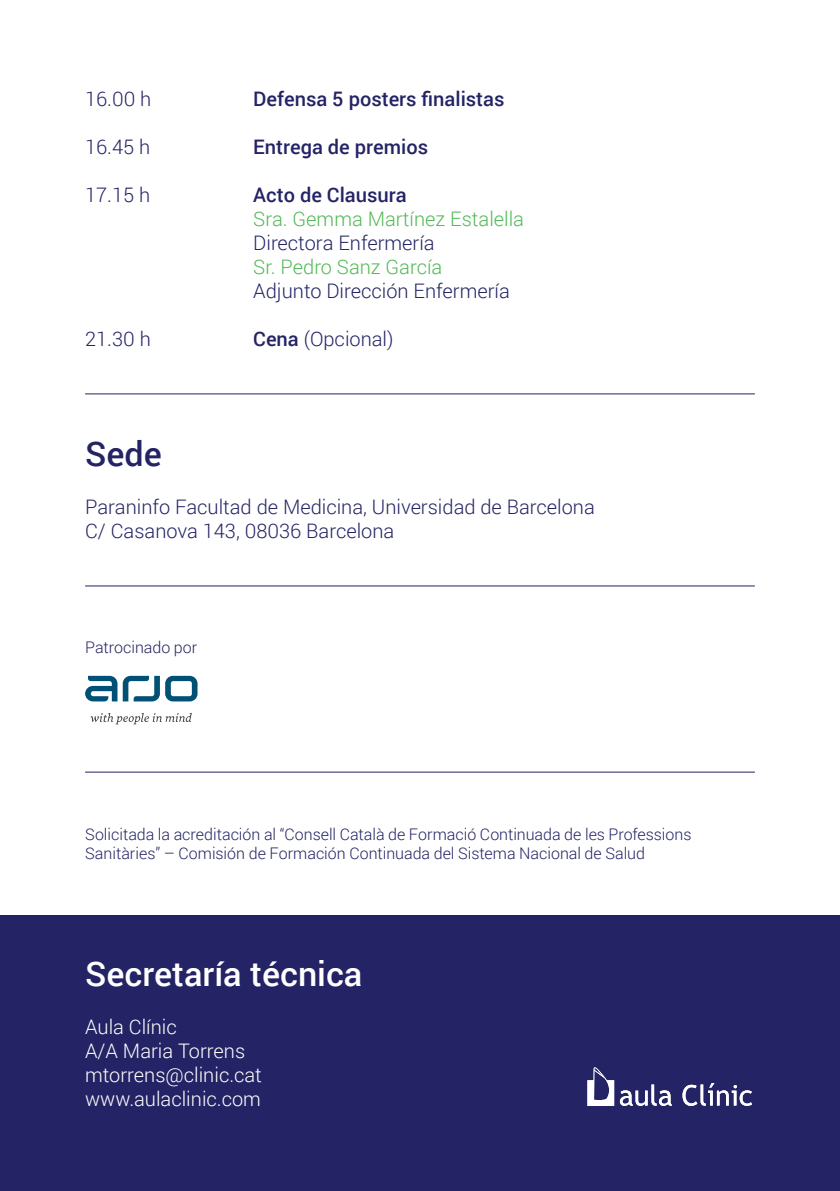
<style>
.page{position:relative;width:840px;height:1191px;background:#fff}
.page>*{position:absolute;margin:0;border:0;box-sizing:border-box;transform-origin:0 0}
.t1{font:500 34px "Roboto";color:#fff}
.t2{font:500 34px "Roboto";color:#242365}
.t3{font:300 20px/24px "Roboto";color:#242365}
.t4{font:300 20px/24px "Roboto";color:#fff}
.t5{font:500 20px "Roboto";color:#242365}
.t6{font:300 20px "Roboto";color:#52b955}
.t7{font:300 16px/19.2px "Roboto";color:#242365}
.s1{font-weight:500}
</style>
<div class="page">
<div style="left:0;top:915px;width:839px;height:276px;background:#242365"></div>
<hr style="left:85px;top:393px;width:669px;height:1px;background:#242365">
<hr style="left:85px;top:585px;width:669px;height:1px;background:#242365">
<svg style="left:123px;top:676px;width:74px;height:25px"></svg>
<svg style="left:85px;top:676px;width:32px;height:25px"></svg>
<svg style="left:90px;top:713px;width:102px;height:11px"></svg>
<hr style="left:85px;top:771px;width:669px;height:1px;background:#242365">
<svg style="left:619px;top:1083px;width:132px;height:22px"></svg>
<svg style="left:587px;top:1067px;width:26px;height:39px"></svg>
<p class="t3" style="left:85px;top:86px;width:68px">16.00 h</p>
<p class="t5" style="left:253px;top:85px;width:252px">Defensa 5 posters finalistas</p>
<p class="t3" style="left:85px;top:134px;width:67px">16.45 h</p>
<p class="t5" style="left:253px;top:133px;width:176px">Entrega de premios</p>
<p class="t3" style="left:85px;top:182px;width:67px">17.15 h</p>
<p class="t5" style="left:253px;top:181px;width:155px">Acto de Clausura</p>
<p class="t6" style="left:253px;top:205px;width:272px">Sra. Gemma Martínez Estalella</p>
<p class="t3" style="left:253px;top:230px;width:183px">Directora Enfermería</p>
<p class="t6" style="left:253px;top:253px;width:190px">Sr. Pedro Sanz García</p>
<p class="t3" style="left:253px;top:278px;width:258px">Adjunto Dirección Enfermería</p>
<p class="t3" style="left:85px;top:326px;width:67px">21.30 h</p>
<p class="t3" style="left:253px;top:326px;width:142px"><span class="s1">Cena</span> (Opcional)</p>
<h1 class="t2" style="left:85px;top:430px;width:78px">Sede</h1>
<p class="t3" style="left:85px;top:494px;width:511px">Paraninfo Facultad de Medicina, Universidad de Barcelona<br>C/ Casanova 143, 08036 Barcelona</p>
<p class="t7" style="left:85px;top:637px;width:113px">Patrocinado por</p>
<p class="t7" style="left:85px;top:823px;width:607px">Solicitada la acreditación al “Consell Català de Formació Continuada de les Professions<br>Sanitàries” – Comisión de Formación Continuada del Sistema Nacional de Salud</p>
<h1 class="t1" style="left:85px;top:950px;width:279px">Secretaría técnica</h1>
<p class="t4" style="left:85px;top:1014px;width:178px">Aula Clínic<br>A/A Maria Torrens mtorrens@clinic.cat www.aulaclinic.com</p>
</div>
